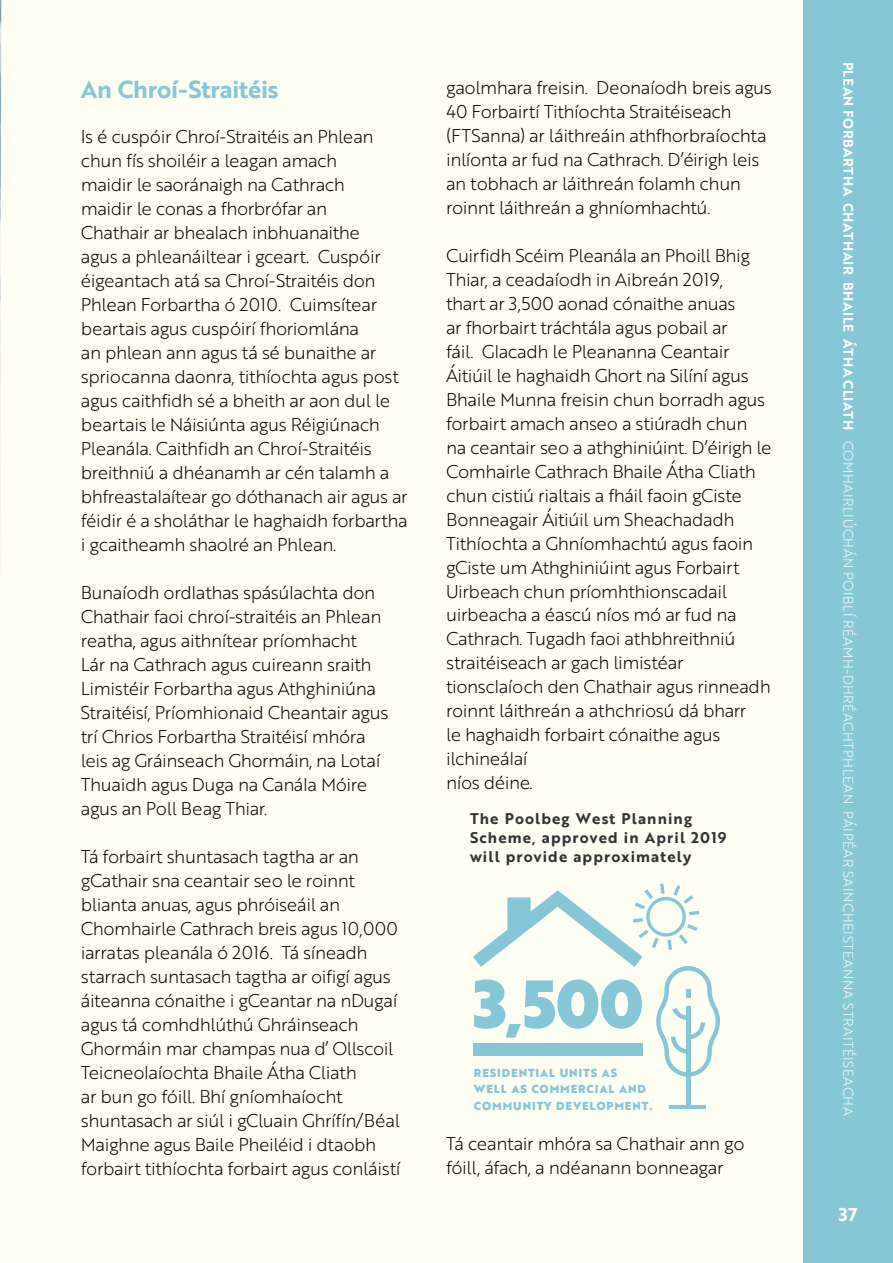
<style>
.page{position:relative;width:893px;height:1263px;background:#fffef2}
.page>*{position:absolute;margin:0;border:0;box-sizing:border-box;transform-origin:0 0}
.t1{font:65.85px "Brother 1816 Black";color:#85c6d7}
.t2{font:24px "Brother 1816 Bold";letter-spacing:-.01em;color:#85c6d7}
.t3{font:18px/24px "Brother 1816 Light";letter-spacing:-.025em;color:#000}
.t4{font:18px "Brother 1816 Bold";color:#fff}
.t5{font:15.15px/18.9px "Brother 1816 Bold";letter-spacing:.075em;color:#333334}
.t6{font:13.5px "Brother 1816 Light";letter-spacing:.04em;color:#fff}
.t7{font:11.25px/16.2px "Brother 1816 Black";letter-spacing:.075em;color:#85c6d7}
.s1{font-family:"Brother 1816 Bold"}
</style>
<div class="page">
<img style="left:0;top:0;width:1px;height:562px">
<hr style="left:686px;top:1007px;width:4px;height:99px;background:#85c6d7">
<svg style="left:473px;top:883px;width:247px;height:194px"></svg>
<hr style="left:670px;top:1105px;width:36px;height:3px;background:#85c6d7">
<div style="left:803px;top:0;width:90px;height:1263px;background:#85c6d7"></div>
<h2 class="t2" style="left:81px;top:71px;width:199px">An Chroí-Straitéis</h2>
<p class="t3" style="left:81px;top:124px;width:328px">Is é cuspóir Chroí-Straitéis an Phlean chun fís shoiléir a leagan amach<br>maidir le saoránaigh na Cathrach<br>maidir le conas a fhorbrófar an<br>Chathair ar bhealach inbhuanaithe<br>agus a phleanáiltear i gceart. Cuspóir éigeantach atá sa Chroí-Straitéis don Phlean Forbartha ó 2010. Cuimsítear beartais agus cuspóirí fhoriomlána<br>an phlean ann agus tá sé bunaithe ar spriocanna daonra, tithíochta agus post agus caithfidh sé a bheith ar aon dul le beartais le Náisiúnta agus Réigiúnach Pleanála. Caithfidh an Chroí-Straitéis breithniú a dhéanamh ar cén talamh a bhfreastalaítear go dóthanach air agus ar féidir é a sholáthar le haghaidh forbartha i gcaitheamh shaolré an Phlean.</p>
<p class="t3" style="left:81px;top:580px;width:309px">Bunaíodh ordlathas spásúlachta don Chathair faoi chroí-straitéis an Phlean reatha, agus aithnítear príomhacht<br>Lár na Cathrach agus cuireann sraith Limistéir Forbartha agus Athghiniúna Straitéisí, Príomhionaid Cheantair agus trí Chrios Forbartha Straitéisí mhóra leis ag Gráinseach Ghormáin, na Lotaí Thuaidh agus Duga na Canála Móire agus an Poll Beag Thiar.</p>
<p class="t3" style="left:81px;top:844px;width:321px">Tá forbairt shuntasach tagtha ar an gCathair sna ceantair seo le roinnt blianta anuas, agus phróiseáil an Chomhairle Cathrach breis agus 10,000 iarratas pleanála ó 2016. Tá síneadh starrach suntasach tagtha ar oifigí agus áiteanna cónaithe i gCeantar na nDugaí agus tá comhdhlúthú Ghráinseach Ghormáin mar champas nua d’ Ollscoil Teicneolaíochta Bhaile Átha Cliath<br>ar bun go fóill. Bhí gníomhaíocht shuntasach ar siúl i gCluain Ghrífín/Béal Maighne agus Baile Pheiléid i dtaobh forbairt tithíochta forbairt agus conláistí</p>
<p class="t3" style="left:446px;top:74px;width:327px">gaolmhara freisin. Deonaíodh breis agus 40 Forbairtí Tithíochta Straitéiseach (FTSanna) ar láithreáin athfhorbraíochta inlíonta ar fud na Cathrach. D’éirigh leis an tobhach ar láithreán folamh chun roinnt láithreán a ghníomhachtú.</p>
<p class="t3" style="left:446px;top:242px;width:327px">Cuirfidh Scéim Pleanála an Phoill Bhig Thiar, a ceadaíodh in Aibreán 2019,<br>thart ar 3,500 aonad cónaithe anuas<br>ar fhorbairt tráchtála agus pobail ar<br>fáil. Glacadh le Pleananna Ceantair Áitiúil le haghaidh Ghort na Silíní agus Bhaile Munna freisin chun borradh agus forbairt amach anseo a stiúradh chun na ceantair seo a athghiniúint. D’éirigh le Comhairle Cathrach Bhaile Átha Cliath chun cistiú rialtais a fháil faoin gCiste Bonneagair Áitiúil um Sheachadadh Tithíochta a Ghníomhachtú agus faoin gCiste um Athghiniúint agus Forbairt Uirbeach chun príomhthionscadail uirbeacha a éascú níos mó ar fud na Cathrach. Tugadh faoi athbhreithniú straitéiseach ar gach limistéar tionsclaíoch den Chathair agus rinneadh roinnt láithreán a athchriosú dá bharr<br>le haghaidh forbairt cónaithe agus ilchineálaí<br>níos déine.</p>
<p class="t5" style="left:470px;top:809px;width:258px">The Poolbeg West Planning<br>Scheme, approved in April 2019 will provide approximately</p>
<h1 class="t1" style="left:473px;top:953px;width:172px">3,500</h1>
<p class="t7" style="left:474px;top:1065px;width:180px">RESIDENTIAL UNITS AS<br>WELL AS COMMERCIAL AND<br>COMMUNITY DEVELOPMENT.</p>
<p class="t3" style="left:446px;top:1130px;width:300px">Tá ceantair mhóra sa Chathair ann go fóill, áfach, a ndéanann bonneagar</p>
<p class="t6" style="left:858px;top:62px;width:1055px;rotate:90deg"><span class="s1">PLEAN FORBARTHA CHATHAIR BHAILE ÁTHA CLIATH</span> COMHAIRLIÚCHÁN POIBLÍ RÉAMH-DHRÉACHTPHLEAN PÁIPÉAR SAINCHEISTEANNA STRAITÉISEACHA</p>
<p class="t4" style="left:839px;top:1200px;width:20px">37</p>
</div>
